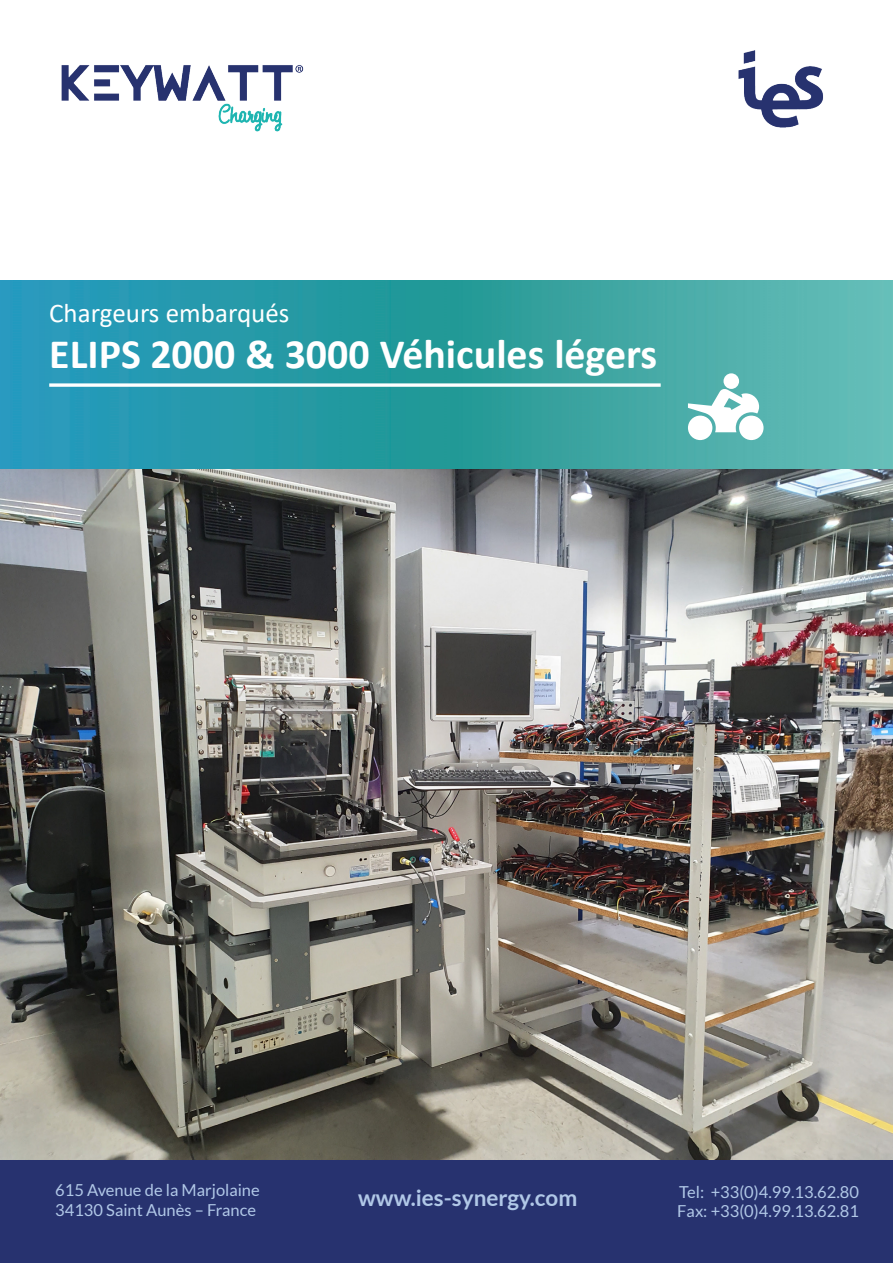
<style>
.page{position:relative;width:893px;height:1263px;background:#fff}
.page>*{position:absolute;margin:0;border:0;box-sizing:border-box;transform-origin:0 0}
.t1{font:700 42px "Calibri";color:#fff}
.t2{font:27px "Calibri";color:#fff}
.t3{font:700 22.5px "Lato";color:#b1c8e7}
.t4{font:16.5px/19.8px "Lato";color:#b1c8e7}
</style>
<div class="page">
<img style="left:738px;top:50px;width:85px;height:78px">
<img style="left:61px;top:65px;width:243px;height:67px">
<img style="left:0;top:280px;width:893px;height:189px">
<img style="left:0;top:469px;width:893px;height:692px">
<svg style="left:49px;top:383px;width:612px;height:4px"></svg>
<div style="left:723px;top:373px;width:16px;height:16px;background:#fff;border-radius:50%"></div>
<div style="left:688px;top:416px;width:24px;height:24px;background:#fff;border-radius:50%"></div>
<div style="left:739px;top:416px;width:24px;height:24px;background:#fff;border-radius:50%"></div>
<svg style="left:688px;top:388px;width:71px;height:44px"></svg>
<div style="left:0;top:1161px;width:893px;height:102px;background:#27326f"></div>
<h2 class="t2" style="left:49px;top:303px;width:242px">Chargeurs embarqués</h2>
<h1 class="t1" style="left:49px;top:340px;width:609px">ELIPS 2000 &amp; 3000 Véhicules légers</h1>
<p class="t4" style="left:55px;top:1181px;width:206px">615 Avenue de la Marjolaine<br>34130 Saint Aunès – France</p>
<p class="t4" style="left:677px;top:1183px;width:183px">Tel: +33(0)4.99.13.62.80<br>Fax: +33(0)4.99.13.62.81</p>
<h3 class="t3" style="left:358px;top:1186px;width:221px">www.ies-synergy.com</h3>
</div>
